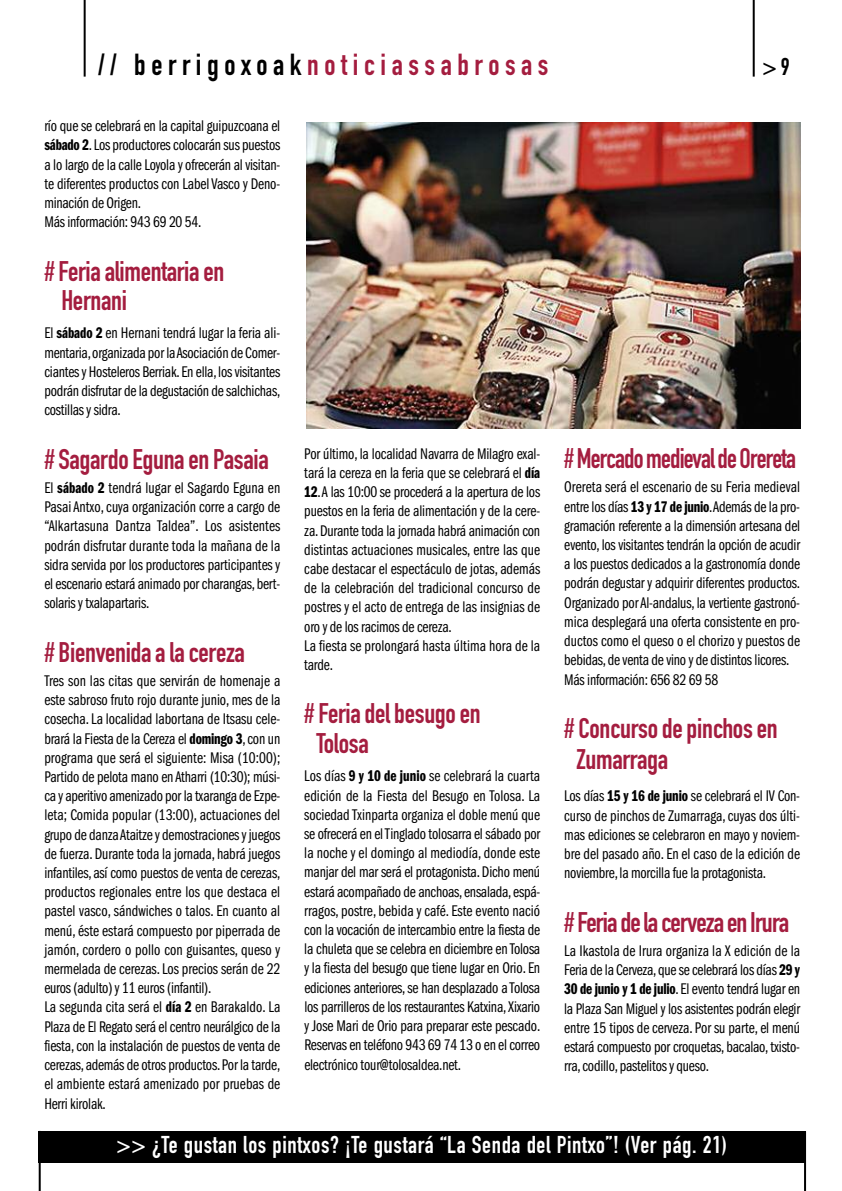
<style>
.page{position:relative;width:842px;height:1191px;background:#fff}
.page>*{position:absolute;margin:0;border:0;box-sizing:border-box;transform-origin:0 0}
.t1{font:30px "DIN Engschrift";letter-spacing:.185em;color:#a41d3f}
.t2{font:28px/29.6px "DIN Engschrift";letter-spacing:-.01em;color:#a41d3f}
.t3{font:28px "DIN Engschrift";letter-spacing:-.03em;color:#a41d3f;scale:.95 1}
.t4{font:28px "DIN Engschrift";letter-spacing:-.03em;color:#a41d3f}
.t5{font:24px "DIN Engschrift";letter-spacing:.025em;color:#fff}
.t6{font:24px "DIN Engschrift";color:#000}
.t7{font:16px/19.2px "Franklin Gothic Book Cmpr";letter-spacing:-.01em;color:#000;text-align:justify}
.s1{color:#000}
.s2{font-family:"Franklin Gothic Demi Cmpr"}
</style>
<div class="page">
<hr style="left:753px;top:0;width:2px;height:77px;background:#000">
<hr style="left:804px;top:1131px;width:2px;height:60px;background:#000">
<hr style="left:39px;top:1131px;width:2px;height:60px;background:#000">
<hr style="left:84px;top:0;width:2px;height:77px;background:#000">
<div style="left:38px;top:1131px;width:768px;height:32px;background:#000"></div>
<img style="left:306px;top:123px;width:494px;height:305px">
<h1 class="t1" style="left:98px;top:54px;width:452px"><span class="s1">// berrigoxoak</span>noticiassabrosas</h1>
<h3 class="t6" style="left:762px;top:58px;width:29px">&gt;9</h3>
<p class="t7" style="left:44px;top:117px;width:237px;text-align:left">río que se celebrará en la capital guipuzcoana el <span class="s2">sábado 2</span>.Los productores colocarán sus puestos a lo largo de la calle Loyola y ofrecerán al visitan&shy;te diferentes productos con LabelVasco y Deno&shy;minación de Origen.<br>Más información: 943 69 20 54.</p>
<h2 class="t2" style="left:61px;top:259px;width:164px;text-indent:-17px">#Feriaalimentariaen<br>Hernani</h2>
<p class="t7" style="left:44px;top:325px;width:237px">El <span class="s2">sábado 2</span> en Hernani tendrá lugar la feria ali&shy;mentaria,organizada por laAsociación de Comer&shy;ciantes y Hosteleros Berriak.En ella,los visitantes podrán disfrutar de la degustación de salchichas, costillas y sidra.</p>
<h2 class="t2" style="left:44px;top:447px;width:226px"># SagardoEgunaen Pasaia</h2>
<p class="t7" style="left:44px;top:479px;width:237px">El <span class="s2">sábado 2</span> tendrá lugar el Sagardo Eguna en PasaiAntxo,cuya organización corre a cargo de “Alkartasuna Dantza Taldea”. Los asistentes podrán disfrutar durante toda la mañana de la sidra servida por los productores participantes y el escenario estará animado por charangas, bert&shy;solaris y txalapartaris.</p>
<h2 class="t2" style="left:44px;top:639px;width:202px"># Bienvenidaalacereza</h2>
<p class="t7" style="left:44px;top:672px;width:237px;text-align:left">Tres son las citas que servirán de homenaje a este sabroso fruto rojo durante junio,mes de la cosecha.La localidad labortana de Itsasu cele&shy;brará la Fiesta de la Cereza el <span class="s2">domingo 3</span>,con un programa que será el siguiente: Misa (10:00); Partido de pelota mano enAtharri (10:30); músi&shy;cayaperitivoamenizado por latxaranga deEzpe&shy;leta; Comida popular (13:00), actuaciones del grupo de danzaAtaitze y demostraciones y juegos de fuerza. Durante toda la jornada,habrá juegos infantiles,así como puestos de venta de cerezas, productos regionales entre los que destaca el pastel vasco, sándwiches o talos. En cuanto al menú,éste estará compuesto por piperrada de jamón, cordero o pollo con guisantes, queso y mermelada de cerezas.Los precios serán de 22 euros (adulto) y 11 euros (infantil).<br>La segunda cita será el <span class="s2">día 2</span> en Barakaldo. La Plaza de El Regato será el centro neurálgico de la fiesta,con la instalación de puestos de venta de cerezas,además de otros productos.Por la tarde, el ambiente estará amenizado por pruebas de Herri kirolak.</p>
<p class="t7" style="left:304px;top:445px;width:237px;text-align:left">Por último, la localidad Navarra de Milagro exal&shy;tará la cereza en la feria que se celebrará el <span class="s2">día 12</span>.A las 10:00 se procederá a la apertura de los puestos en la feria de alimentación y de la cere&shy;za.Durante toda la jornada habrá animación con distintas actuaciones musicales, entre las que cabe destacar el espectáculo de jotas,además de la celebración del tradicional concurso de postres y el acto de entrega de las insignias de oro y de los racimos de cereza.<br>La fiesta se prolongará hasta última hora de la tarde.</p>
<h2 class="t2" style="left:317px;top:701px;width:166px;text-indent:-12px">#Feriadelbesugoen<br>Tolosa</h2>
<p class="t7" style="left:304px;top:768px;width:237px">Los días <span class="s2">9 y 10 de junio</span> se celebrará la cuarta edición de la Fiesta del Besugo en Tolosa. La sociedad Txinparta organiza el doble menú que se ofrecerá en elTinglado tolosarra el sábado por la noche y el domingo al mediodía, donde este manjar del mar será el protagonista. Dicho menú estará acompañado de anchoas,ensalada,espá&shy;rragos, postre, bebida y café.Este evento nació con la vocación de intercambio entre la fiesta de la chuleta que se celebra en diciembre enTolosa y la fiesta del besugo que tiene lugar en Orio.En ediciones anteriores,se han desplazado aTolosa los parrilleros de los restaurantes Katxina,Xixario y Jose Mari de Orio para preparar este pescado.<br>Reservas en teléfono 943 69 74 13 o en el correo electrónico tour@tolosaldea.net.</p>
<h2 class="t3" style="left:564px;top:448px;width:245px">#MercadomedievaldeOrereta</h2>
<p class="t7" style="left:564px;top:479px;width:237px;text-align:left">Orereta será el escenario de su Feria medieval entre los días <span class="s2">13 y 17 de junio</span>.Además de la pro&shy;gramación referente a la dimensión artesana del evento, los visitantes tendrán la opción de acudir a los puestos dedicados a la gastronomía donde podrán degustar y adquirir diferentes productos.<br>Organizado porAl-andalus, la vertiente gastronó&shy;mica desplegará una oferta consistente en pro&shy;ductos como el queso o el chorizo y puestos de bebidas, de venta de vino y de distintos licores.<br>Más información: 656 82 69 58</p>
<h2 class="t2" style="left:576px;top:715px;width:203px;line-height:31.2px;text-indent:-12px"># Concursodepinchosen<br>Zumarraga</h2>
<p class="t7" style="left:564px;top:788px;width:237px">Los días <span class="s2">15 y 16 de junio</span> se celebrará el IV Con&shy;curso de pinchos de Zumarraga,cuyas dos últi&shy;mas ediciones se celebraron en mayo y noviem&shy;bre del pasado año.En el caso de la edición de noviembre, la morcilla fue la protagonista.</p>
<h2 class="t4" style="left:564px;top:911px;width:226px">#FeriadelacervezaenIrura</h2>
<p class="t7" style="left:564px;top:942px;width:237px">La Ikastola de Irura organiza la X edición de la Feria de la Cerveza,que se celebrará los días <span class="s2">29 y 30 de junio y 1 de julio</span>.El evento tendrá lugar en la Plaza San Miguel y los asistentes podrán elegir entre 15 tipos de cerveza.Por su parte,el menú estará compuesto por croquetas, bacalao, txisto&shy;rra,codillo, pastelitos y queso.</p>
<h3 class="t5" style="left:117px;top:1136px;width:612px">&gt;&gt; ¿Te gustan los pintxos? ¡Te gustará “La Senda del Pintxo”! (Ver pág. 21)</h3>
</div>
